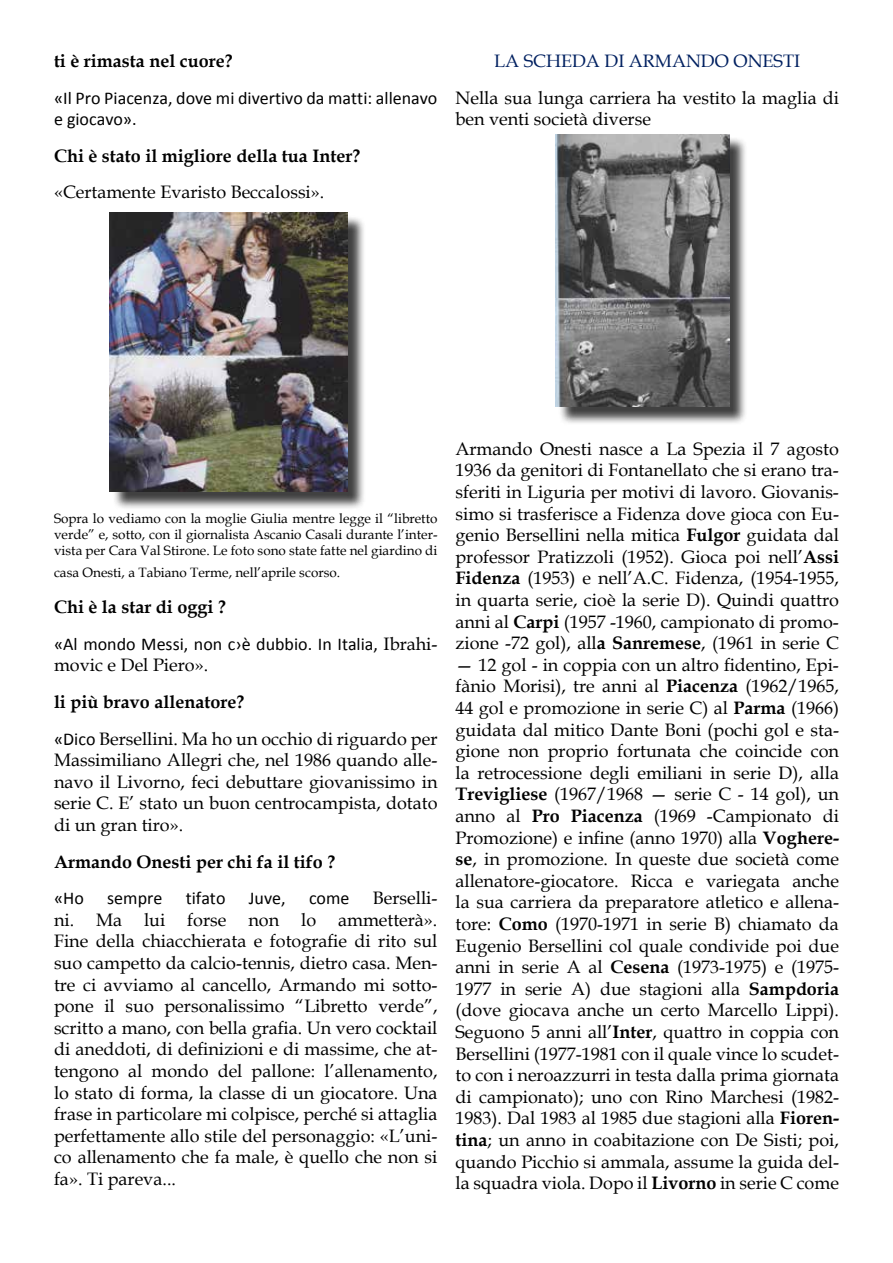
<style>
.page{position:relative;width:893px;height:1263px;background:#fff}
.page>*{position:absolute;margin:0;border:0;box-sizing:border-box;transform-origin:0 0}
.t1{font:18px/21.6px "Book Antiqua";color:#000;text-align:justify}
.t2{font:18px/21.6px "Calibri";color:#000}
.t3{font:700 18px "Book Antiqua";color:#000}
.t4{font:18px "Book Antiqua";color:#002060}
.t5{font:13.5px/16.2px "Book Antiqua";color:#000;text-align:justify}
.s1{font-family:"Book Antiqua"}
.s2{font-weight:700}
.s3{font-family:"Calibri"}
</style>
<div class="page">
<div style="left:112px;top:215px;width:254px;height:295px;background:#000;opacity:.75"></div>
<img style="left:109px;top:213px;width:238px;height:279px">
<div style="left:558px;top:137px;width:190px;height:288px;background:#000;opacity:.75"></div>
<img style="left:556px;top:134px;width:173px;height:273px">
<p class="t3" style="left:54px;top:49px;width:180px">ti è rimasta nel cuore?</p>
<p class="t2" style="left:54px;top:87px;width:385px">«Il Pro Piacenza, dove mi divertivo da matti: allenavo e giocavo».</p>
<p class="t3" style="left:54px;top:143px;width:308px">Chi è stato il migliore della tua Inter?</p>
<p class="t1" style="left:54px;top:181px;width:272px">«Certamente Evaristo Beccalossi».</p>
<p class="t4" style="left:494px;top:48px;width:307px">LA SCHEDA DI ARMANDO ONESTI</p>
<p class="t1" style="left:455px;top:86px;width:385px">Nella sua lunga carriera ha vestito la maglia di ben venti società diverse</p>
<p class="t5" style="left:54px;top:509px;width:385px">Sopra lo vediamo con la moglie Giulia mentre legge il “libretto verde” e, sotto, con il giornalista Ascanio Casali durante l’inter&shy;vista per Cara Val Stirone. Le foto sono state fatte nel giardino di</p>
<p class="t5" style="left:54px;top:563px;width:288px">casa Onesti, a Tabiano Terme, nell’aprile scorso.</p>
<p class="t3" style="left:54px;top:595px;width:173px">Chi è la star di oggi ?</p>
<p class="t2" style="left:54px;top:633px;width:385px">«Al mondo Messi, non c›è dubbio. In Italia, <span class="s1">Ibrahi-</span></p>
<p class="t1" style="left:54px;top:654px;width:156px">movic e Del Piero».</p>
<p class="t1" style="left:54px;top:683px;width:385px;line-height:36.6px"><span class="s2">li più bravo allenatore?<br></span><span class="s3">«Dico</span> Bersellini. Ma ho un occhio di riguardo per</p>
<p class="t1" style="left:54px;top:749px;width:385px">Massimiliano Allegri che, nel 1986 quando alle&shy;navo il Livorno, feci debuttare giovanissimo in serie C. E’ stato un buon centrocampista, dotato di un gran tiro».</p>
<p class="t3" style="left:54px;top:849px;width:283px">Armando Onesti per chi fa il tifo ?</p>
<p class="t2" style="left:54px;top:887px;width:31px">«Ho</p>
<p class="t2" style="left:107px;top:887px;width:57px">sempre</p>
<p class="t2" style="left:186px;top:887px;width:41px">tifato</p>
<p class="t2" style="left:249px;top:887px;width:38px">Juve,</p>
<p class="t2" style="left:309px;top:887px;width:42px">come</p>
<p class="t1" style="left:54px;top:887px;width:385px;text-indent:319px">Berselli&shy;ni. Ma lui forse non lo ammetterà».<br>Fine della chiacchierata e fotografie di rito sul suo campetto da calcio-tennis, dietro casa. Men&shy;tre ci avviamo al cancello, Armando mi sotto&shy;pone il suo personalissimo “Libretto verde”, scritto a mano, con bella grafia. Un vero cocktail di aneddoti, di definizioni e di massime, che at&shy;tengono al mondo del pallone: l’allenamento, lo stato di forma, la classe di un giocatore. Una frase in particolare mi colpisce, perché si attaglia perfettamente allo stile del personaggio: «L’uni&shy;co allenamento che fa male, è quello che non si fa». Ti pareva...</p>
<p class="t1" style="left:455px;top:437px;width:385px">Armando Onesti nasce a La Spezia il 7 agosto 1936 da genitori di Fontanellato che si erano tra&shy;sferiti in Liguria per motivi di lavoro. Giovanis&shy;simo si trasferisce a Fidenza dove gioca con Eu&shy;genio Bersellini nella mitica <span class="s2">Fulgor</span> guidata dal professor Pratizzoli (1952). Gioca poi nell’<span class="s2">Assi Fidenza</span> (1953) e nell’A.C. Fidenza, (1954-1955, in quarta serie, cioè la serie D). Quindi quattro anni al <span class="s2">Carpi</span> (1957 -1960, campionato di promo&shy;zione -72 gol), all<span class="s2">a Sanremese</span>, (1961 in serie C</p>
<p class="t1" style="left:455px;top:653px;width:385px">— 12 gol - in coppia con un altro fidentino, Epi&shy;fànio Morisi), tre anni al <span class="s2">Piacenza</span> (1962/1965, 44 gol e promozione in serie C) al <span class="s2">Parma</span> (1966) guidata dal mitico Dante Boni (pochi gol e sta&shy;gione non proprio fortunata che coincide con la retrocessione degli emiliani in serie D), alla <span class="s2">Trevigliese</span> (1967/1968 — serie C - 14 gol), un anno al <span class="s2">Pro Piacenza</span> (1969 -Campionato di Promozione) e infine (anno 1970) alla <span class="s2">Voghere&shy;se</span>, in promozione. In queste due società come allenatore-giocatore. Ricca e variegata anche la sua carriera da preparatore atletico e allena&shy;tore: <span class="s2">Como</span> (1970-1971 in serie B) chiamato da Eugenio Bersellini col quale condivide poi due anni in serie A al <span class="s2">Cesena</span> (1973-1975) e (1975- 1977 in serie A) due stagioni alla <span class="s2">Sampdoria </span>(dove giocava anche un certo Marcello Lippi).<br>Seguono 5 anni all’<span class="s2">Inter</span>, quattro in coppia con Bersellini (1977-1981 con il quale vince lo scudet&shy;to con i neroazzurri in testa dalla prima giornata di campionato); uno con Rino Marchesi (1982- 1983). Dal 1983 al 1985 due stagioni alla <span class="s2">Fioren&shy;tina</span>; un anno in coabitazione con De Sisti; poi, quando Picchio si ammala, assume la guida del&shy;la squadra viola. Dopo il <span class="s2">Livorno</span> in serie C come</p>
</div>
